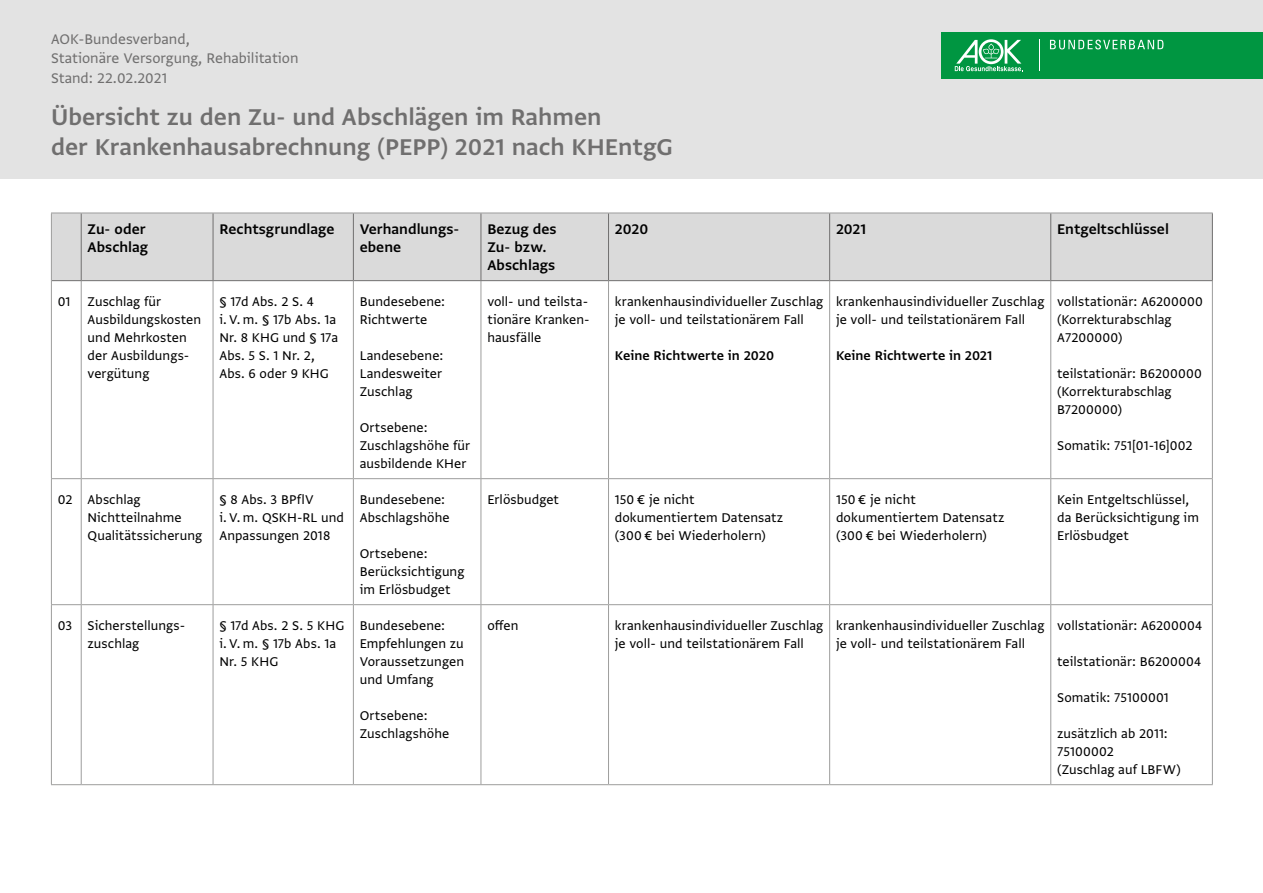
<style>
.page{position:relative;width:1263px;height:893px;background:#fff}
.page>*{position:absolute;margin:0;border:0;box-sizing:border-box;transform-origin:0 0}
.Kopf___Headline{font:27px/30px "Greta Sans Std Sm Bld";color:#706f6f}
.Tabelle___Kopfzeile{font:16.5px/18px "Greta Sans Std Sm Bld";color:#000}
.Kopf___Infos{font:16.5px "Greta Sans Std";color:#706f6f}
.Tabelle___Text{font:15px/18px "Greta Sans Std";letter-spacing:.005em;color:#000}
.Tabelle___Text-2{font:15px "Greta Sans Std Sm Bld";letter-spacing:.005em;color:#000}
</style>
<div class="page">
<div style="left:0;top:0;width:1263px;height:179px;background:#e3e3e3"></div>
<div style="left:941px;top:32px;width:321px;height:47px;background:#009641"></div>
<svg style="left:1050px;top:40px;width:113px;height:9px"></svg>
<hr style="left:1039px;top:40px;width:1px;height:31px;background:#fff">
<svg style="left:955px;top:39px;width:68px;height:32px"></svg>
<div style="left:52px;top:214px;width:1160px;height:66px;background:#dadada"></div>
<hr style="left:51px;top:213px;width:1px;height:68px;background:#9d9d9c">
<hr style="left:51px;top:281px;width:1px;height:197px;background:#9d9d9c">
<hr style="left:81px;top:281px;width:1px;height:197px;background:#9d9d9c">
<hr style="left:213px;top:281px;width:1px;height:197px;background:#9d9d9c">
<hr style="left:353px;top:281px;width:1px;height:197px;background:#9d9d9c">
<hr style="left:481px;top:281px;width:1px;height:197px;background:#9d9d9c">
<hr style="left:608px;top:281px;width:1px;height:197px;background:#9d9d9c">
<hr style="left:829px;top:281px;width:1px;height:197px;background:#9d9d9c">
<hr style="left:1050px;top:281px;width:1px;height:197px;background:#9d9d9c">
<hr style="left:51px;top:478px;width:30px;height:1px;background:#9d9d9c">
<hr style="left:51px;top:479px;width:1px;height:125px;background:#9d9d9c">
<hr style="left:81px;top:478px;width:132px;height:1px;background:#9d9d9c">
<hr style="left:81px;top:479px;width:1px;height:125px;background:#9d9d9c">
<hr style="left:213px;top:478px;width:140px;height:1px;background:#9d9d9c">
<hr style="left:213px;top:479px;width:1px;height:125px;background:#9d9d9c">
<hr style="left:353px;top:478px;width:128px;height:1px;background:#9d9d9c">
<hr style="left:353px;top:479px;width:1px;height:125px;background:#9d9d9c">
<hr style="left:481px;top:478px;width:127px;height:1px;background:#9d9d9c">
<hr style="left:481px;top:479px;width:1px;height:125px;background:#9d9d9c">
<hr style="left:608px;top:478px;width:222px;height:1px;background:#9d9d9c">
<hr style="left:608px;top:479px;width:1px;height:125px;background:#9d9d9c">
<hr style="left:830px;top:478px;width:221px;height:1px;background:#9d9d9c">
<hr style="left:829px;top:479px;width:1px;height:125px;background:#9d9d9c">
<hr style="left:1051px;top:478px;width:162px;height:1px;background:#9d9d9c">
<hr style="left:1050px;top:479px;width:1px;height:125px;background:#9d9d9c">
<hr style="left:51px;top:604px;width:30px;height:1px;background:#9d9d9c">
<hr style="left:51px;top:605px;width:1px;height:179px;background:#9d9d9c">
<hr style="left:81px;top:604px;width:132px;height:1px;background:#9d9d9c">
<hr style="left:81px;top:605px;width:1px;height:179px;background:#9d9d9c">
<hr style="left:213px;top:604px;width:140px;height:1px;background:#9d9d9c">
<hr style="left:213px;top:605px;width:1px;height:179px;background:#9d9d9c">
<hr style="left:353px;top:604px;width:128px;height:1px;background:#9d9d9c">
<hr style="left:353px;top:605px;width:1px;height:179px;background:#9d9d9c">
<hr style="left:481px;top:604px;width:127px;height:1px;background:#9d9d9c">
<hr style="left:481px;top:605px;width:1px;height:179px;background:#9d9d9c">
<hr style="left:608px;top:604px;width:222px;height:1px;background:#9d9d9c">
<hr style="left:608px;top:605px;width:1px;height:179px;background:#9d9d9c">
<hr style="left:830px;top:604px;width:221px;height:1px;background:#9d9d9c">
<hr style="left:829px;top:605px;width:1px;height:179px;background:#9d9d9c">
<hr style="left:1051px;top:604px;width:162px;height:1px;background:#9d9d9c">
<hr style="left:1050px;top:605px;width:1px;height:179px;background:#9d9d9c">
<hr style="left:51px;top:784px;width:30px;height:1px;background:#9d9d9c">
<hr style="left:81px;top:784px;width:132px;height:1px;background:#9d9d9c">
<hr style="left:213px;top:784px;width:140px;height:1px;background:#9d9d9c">
<hr style="left:353px;top:784px;width:128px;height:1px;background:#9d9d9c">
<hr style="left:481px;top:784px;width:127px;height:1px;background:#9d9d9c">
<hr style="left:608px;top:784px;width:222px;height:1px;background:#9d9d9c">
<hr style="left:830px;top:784px;width:221px;height:1px;background:#9d9d9c">
<hr style="left:1051px;top:784px;width:162px;height:1px;background:#9d9d9c">
<hr style="left:81px;top:213px;width:1px;height:67px;background:#706f6f">
<hr style="left:213px;top:213px;width:1px;height:67px;background:#706f6f">
<hr style="left:353px;top:213px;width:1px;height:67px;background:#706f6f">
<hr style="left:481px;top:213px;width:1px;height:67px;background:#706f6f">
<hr style="left:608px;top:213px;width:1px;height:67px;background:#706f6f">
<hr style="left:829px;top:213px;width:1px;height:67px;background:#706f6f">
<hr style="left:1050px;top:213px;width:1px;height:67px;background:#706f6f">
<hr style="left:1212px;top:281px;width:1px;height:197px;background:#9d9d9c">
<hr style="left:1212px;top:479px;width:1px;height:125px;background:#9d9d9c">
<hr style="left:1212px;top:605px;width:1px;height:179px;background:#9d9d9c">
<hr style="left:51px;top:213px;width:30px;height:1px;background:#9d9d9c">
<hr style="left:81px;top:213px;width:132px;height:1px;background:#9d9d9c">
<hr style="left:213px;top:213px;width:140px;height:1px;background:#9d9d9c">
<hr style="left:353px;top:213px;width:128px;height:1px;background:#9d9d9c">
<hr style="left:481px;top:213px;width:127px;height:1px;background:#9d9d9c">
<hr style="left:608px;top:213px;width:222px;height:1px;background:#9d9d9c">
<hr style="left:830px;top:213px;width:221px;height:1px;background:#9d9d9c">
<hr style="left:1051px;top:213px;width:162px;height:1px;background:#9d9d9c">
<hr style="left:1212px;top:213px;width:1px;height:67px;background:#706f6f">
<svg style="left:52px;top:280px;width:29px;height:1px"></svg>
<hr style="left:81px;top:280px;width:132px;height:1px;background:#706f6f">
<hr style="left:213px;top:280px;width:140px;height:1px;background:#706f6f">
<hr style="left:353px;top:280px;width:128px;height:1px;background:#706f6f">
<hr style="left:481px;top:280px;width:127px;height:1px;background:#706f6f">
<hr style="left:608px;top:280px;width:222px;height:1px;background:#706f6f">
<hr style="left:830px;top:280px;width:221px;height:1px;background:#706f6f">
<hr style="left:1051px;top:280px;width:162px;height:1px;background:#706f6f">
<p class="Kopf___Infos" style="left:51px;top:29px;width:140px">AOK-Bundesverband,</p>
<p class="Kopf___Infos" style="left:51px;top:49px;width:249px">Stationäre Versorgung, Rehabilitation</p>
<p class="Kopf___Infos" style="left:51px;top:68px;width:118px">Stand: 22.02.2021</p>
<h1 class="Kopf___Headline" style="left:51px;top:102px;width:623px">Übersicht zu den Zu- und Abschlägen im Rahmen<br>der Krankenhausabrechnung (PEPP) 2021 nach KHEntgG</h1>
<p class="Tabelle___Kopfzeile" style="left:88px;top:220px;width:62px">Zu- oder<br>Abschlag</p>
<p class="Tabelle___Kopfzeile" style="left:219px;top:220px;width:116px">Rechtsgrundlage</p>
<p class="Tabelle___Kopfzeile" style="left:360px;top:220px;width:101px">Verhandlungs&shy;ebene</p>
<p class="Tabelle___Kopfzeile" style="left:487px;top:220px;width:71px">Bezug des<br>Zu- bzw.<br>Abschlags</p>
<p class="Tabelle___Kopfzeile" style="left:615px;top:220px;width:35px">2020</p>
<p class="Tabelle___Kopfzeile" style="left:836px;top:220px;width:32px">2021</p>
<p class="Tabelle___Kopfzeile" style="left:1057px;top:220px;width:113px">Entgeltschlüssel</p>
<p class="Tabelle___Text" style="left:58px;top:292px;width:14px">01</p>
<p class="Tabelle___Text" style="left:88px;top:292px;width:115px">Zuschlag für<br>Ausbildungskosten und Mehrkosten der Ausbildungs&shy;vergütung</p>
<p class="Tabelle___Text" style="left:219px;top:292px;width:120px">§ 17d Abs. 2 S. 4<br>i. V. m. § 17b Abs. 1a<br>Nr. 8 KHG und § 17a<br>Abs. 5 S. 1 Nr. 2,<br>Abs. 6 oder 9 KHG</p>
<p class="Tabelle___Text" style="left:360px;top:292px;width:87px">Bundesebene:<br>Richtwerte</p>
<p class="Tabelle___Text" style="left:360px;top:346px;width:85px;text-align:justify">Landesebene:<br>Landesweiter Zuschlag</p>
<p class="Tabelle___Text" style="left:360px;top:418px;width:112px">Ortsebene:<br>Zuschlagshöhe für ausbildende KHer</p>
<p class="Tabelle___Text" style="left:58px;top:490px;width:16px">02</p>
<p class="Tabelle___Text" style="left:88px;top:490px;width:116px">Abschlag<br>Nichtteilnahme<br>Qualitätssicherung</p>
<p class="Tabelle___Text" style="left:219px;top:490px;width:126px">§ 8 Abs. 3 BPflV<br>i. V. m. QSKH-RL und<br>Anpassungen 2018</p>
<p class="Tabelle___Text" style="left:360px;top:490px;width:91px">Bundesebene:<br>Abschlagshöhe</p>
<p class="Tabelle___Text" style="left:360px;top:544px;width:106px">Ortsebene:<br>Berücksichtigung im Erlösbudget</p>
<p class="Tabelle___Text" style="left:58px;top:616px;width:16px">03</p>
<p class="Tabelle___Text" style="left:88px;top:616px;width:97px">Sicherstellungs&shy;zuschlag</p>
<p class="Tabelle___Text" style="left:219px;top:616px;width:126px">§ 17d Abs. 2 S. 5 KHG i. V. m. § 17b Abs. 1a<br>Nr. 5 KHG</p>
<p class="Tabelle___Text" style="left:360px;top:616px;width:106px">Bundesebene:<br>Empfehlungen zu<br>Voraussetzungen und Umfang</p>
<p class="Tabelle___Text" style="left:360px;top:706px;width:91px">Ortsebene:<br>Zuschlagshöhe</p>
<p class="Tabelle___Text" style="left:487px;top:292px;width:104px;text-align:justify">voll- und teilsta&shy;tionäre Kranken&shy;hausfälle</p>
<p class="Tabelle___Text" style="left:615px;top:292px;width:210px">krankenhausindividueller Zuschlag je voll- und teilstationärem Fall</p>
<p class="Tabelle___Text-2" style="left:615px;top:347px;width:161px">Keine Richtwerte in 2020</p>
<p class="Tabelle___Text" style="left:836px;top:292px;width:210px">krankenhausindividueller Zuschlag je voll- und teilstationärem Fall</p>
<p class="Tabelle___Text-2" style="left:836px;top:347px;width:158px">Keine Richtwerte in 2021</p>
<p class="Tabelle___Text" style="left:1057px;top:292px;width:147px">vollstationär: A6200000 (Korrekturabschlag<br>A7200000)</p>
<p class="Tabelle___Text" style="left:1057px;top:364px;width:146px">teilstationär: B6200000 (Korrekturabschlag<br>B7200000)</p>
<p class="Tabelle___Text" style="left:1057px;top:436px;width:137px">Somatik: 751[01-16]002</p>
<p class="Tabelle___Text" style="left:487px;top:490px;width:73px">Erlösbudget</p>
<p class="Tabelle___Text" style="left:615px;top:490px;width:170px">150 € je nicht dokumentiertem Datensatz (300 € bei Wiederholern)</p>
<p class="Tabelle___Text" style="left:836px;top:490px;width:170px">150 € je nicht dokumentiertem Datensatz (300 € bei Wiederholern)</p>
<p class="Tabelle___Text" style="left:1057px;top:490px;width:143px">Kein Entgeltschlüssel, da Berücksichtigung im<br>Erlösbudget</p>
<p class="Tabelle___Text" style="left:487px;top:616px;width:33px">offen</p>
<p class="Tabelle___Text" style="left:615px;top:616px;width:210px">krankenhausindividueller Zuschlag je voll- und teilstationärem Fall</p>
<p class="Tabelle___Text" style="left:836px;top:616px;width:210px">krankenhausindividueller Zuschlag je voll- und teilstationärem Fall</p>
<p class="Tabelle___Text" style="left:1057px;top:616px;width:147px">vollstationär: A6200004</p>
<p class="Tabelle___Text" style="left:1057px;top:652px;width:146px">teilstationär: B6200004</p>
<p class="Tabelle___Text" style="left:1057px;top:688px;width:113px">Somatik: 75100001</p>
<p class="Tabelle___Text" style="left:1057px;top:724px;width:125px">zusätzlich ab 2011:<br>75100002<br>(Zuschlag auf LBFW)</p>
</div>
